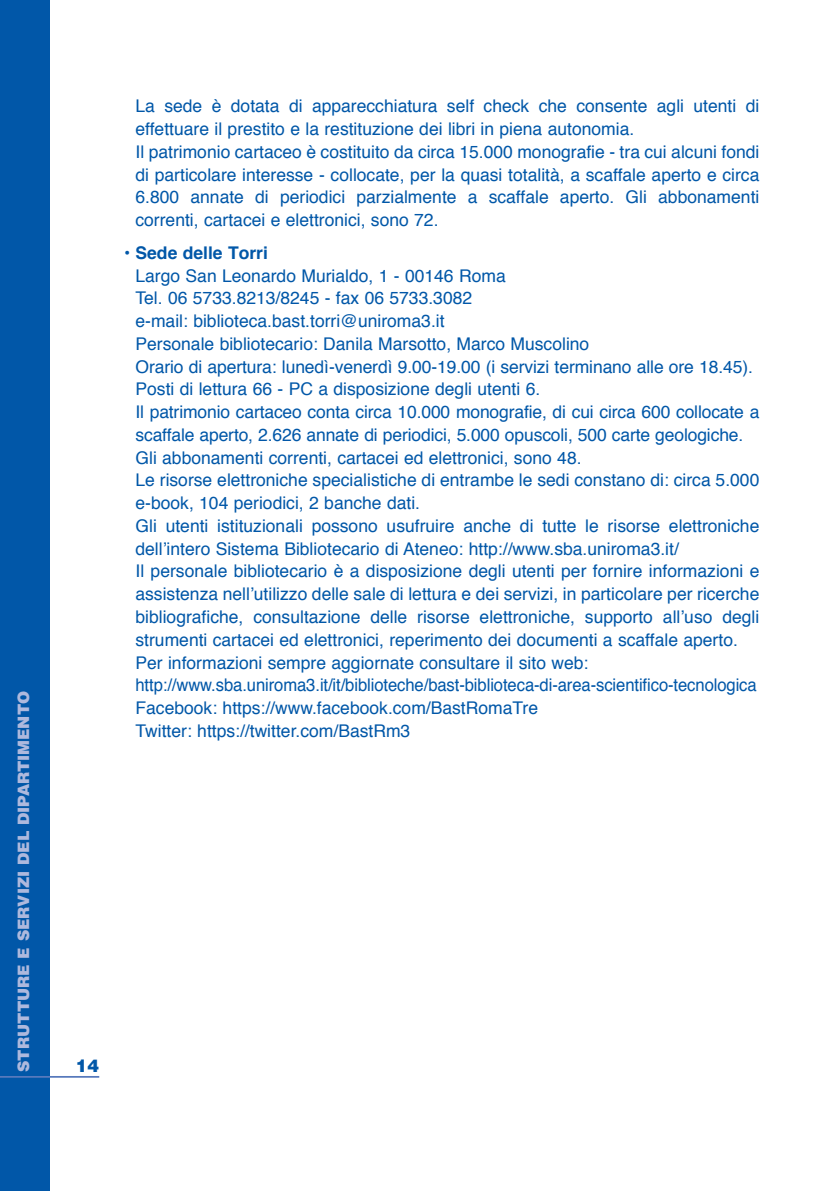
<style>
.page{position:relative;width:819px;height:1191px;background:#fff}
.page>*{position:absolute;margin:0;border:0;box-sizing:border-box;transform-origin:0 0}
.t1{font:17.5px/22.8px "Helvetica";color:#0157a8}
.t2{font:900 17.5px "Helvetica";color:#0157a8}
.t3{font:900 15.75px "Helvetica";color:#aeb9dd}
.s1{font-weight:700}
</style>
<div class="page">
<div style="left:0;top:0;width:50px;height:1191px;background:#0157a8"></div>
<hr style="left:0;top:1076px;width:99px;height:1px;background:#5779bc">
<p class="t3" style="left:14px;top:1071px;width:382px;rotate:-90deg">STRUTTURE E SERVIZI DEL DIPARTIMENTO</p>
<p class="t1" style="left:135px;top:96px;width:625px">La sede è dotata di apparecchiatura self check che consente agli utenti di effettuare il prestito e la restituzione dei libri in piena autonomia.<br>il patrimonio cartaceo è costituito da circa 15.000 monografie - tra cui alcuni fondi di particolare interesse - collocate, per la quasi totalità, a scaffale aperto e circa 6.800 annate di periodici parzialmente a scaffale aperto. Gli abbonamenti correnti, cartacei e elettronici, sono 72.</p>
<p class="t1" style="left:135px;top:243px;width:625px;text-indent:-11px">• <span class="s1">Sede delle Torri<br></span>Largo San Leonardo murialdo, 1 - 00146 roma<br>tel. 06 5733.8213/8245 - fax 06 5733.3082<br>e-mail: biblioteca.bast.torri@uniroma3.it<br>personale bibliotecario: Danila marsotto, marco muscolino<br>orario di apertura: lunedì-venerdì 9.00-19.00 (i servizi terminano alle ore 18.45). posti di lettura 66 - pC a disposizione degli utenti 6.<br>il patrimonio cartaceo conta circa 10.000 monografie, di cui circa 600 collocate a scaffale aperto, 2.626 annate di periodici, 5.000 opuscoli, 500 carte geologiche.<br>Gli abbonamenti correnti, cartacei ed elettronici, sono 48.<br>Le risorse elettroniche specialistiche di entrambe le sedi constano di: circa 5.000 e-book, 104 periodici, 2 banche dati.<br>Gli utenti istituzionali possono usufruire anche di tutte le risorse elettroniche dell’intero Sistema Bibliotecario di ateneo: http://www.sba.uniroma3.it/<br>il personale bibliotecario è a disposizione degli utenti per fornire informazioni e assistenza nell’utilizzo delle sale di lettura e dei servizi, in particolare per ricerche bibliografiche, consultazione delle risorse elettroniche, supporto all’uso degli strumenti cartacei ed elettronici, reperimento dei documenti a scaffale aperto. per informazioni sempre aggiornate consultare il sito web: http://www.sba.uniroma3.it/it/biblioteche/bast-biblioteca-di-area-scientifico-tecnologica Facebook: https://www.facebook.com/Bastromatre<br>twitter: https://twitter.com/Bastrm3</p>
<p class="t2" style="left:76px;top:1055px;width:25px">14</p>
</div>
